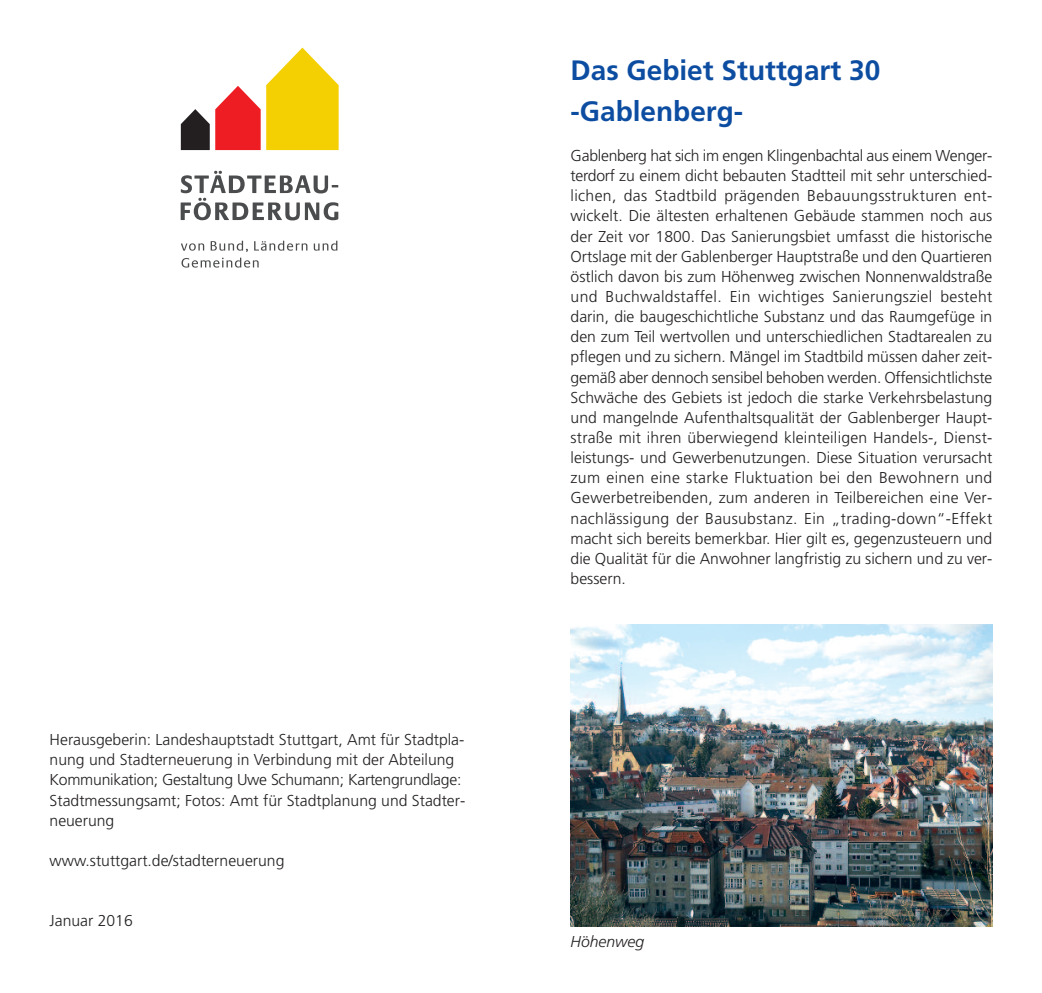
<style>
.page{position:relative;width:1042px;height:993px;background:#fff}
.page>*{position:absolute;margin:0;border:0;box-sizing:border-box;transform-origin:0 0}
.t1{font:700 28px/40.2px "Frutiger";color:#0d4da1}
.t2{font:300 15.75px/20.1px "Frutiger";color:#231f20}
.t3{font:italic 300 15.75px "Frutiger";color:#231f20}
.s1{font-family:"Koz Min Pr 6 N";font-weight:500;font-style:normal}
</style>
<div class="page">
<svg style="left:181px;top:48px;width:158px;height:102px"></svg>
<svg style="left:181px;top:240px;width:156px;height:27px"></svg>
<svg style="left:181px;top:171px;width:157px;height:49px"></svg>
<img style="left:570px;top:624px;width:422px;height:302px">
<p class="t2" style="left:50px;top:730px;width:417px">Herausgeberin: Landeshauptstadt Stuttgart, Amt für Stadtpla&shy;nung und Stadterneuerung in Verbindung mit der Abteilung Kommunikation; Gestaltung Uwe Schumann; Kartengrundlage:<br>Stadtmessungsamt; Fotos: Amt für Stadtplanung und Stadter&shy;neuerung</p>
<p class="t2" style="left:50px;top:851px;width:236px">www.stuttgart.de/stadterneuerung</p>
<p class="t2" style="left:50px;top:911px;width:85px">Januar 2016</p>
<h1 class="t1" style="left:570px;top:53px;width:311px">Das Gebiet Stuttgart 30 -Gablenberg-</h1>
<p class="t2" style="left:570px;top:147px;width:423px;text-align:justify">Gablenberg hat sich im engen Klingenbachtal aus einem Wenger&shy;terdorf zu einem dicht bebauten Stadtteil mit sehr unterschied&shy;lichen, das Stadtbild prägenden Bebauungsstrukturen ent&shy;wickelt. Die ältesten erhaltenen Gebäude stammen noch aus der Zeit vor 1800. Das Sanierungsbiet umfasst die historische Ortslage mit der Gablenberger Hauptstraße und den Quartieren östlich davon bis zum Höhenweg zwischen Nonnenwaldstraße und Buchwaldstaffel. Ein wichtiges Sanierungsziel besteht darin, die baugeschichtliche Substanz und das Raumgefüge in den zum Teil wertvollen und unterschiedlichen Stadtarealen zu pflegen und zu sichern. Mängel im Stadtbild müssen daher zeit&shy;gemäß aber dennoch sensibel behoben werden. Offensichtlichste Schwäche des Gebiets ist jedoch die starke Verkehrsbelastung und mangelnde Aufenthaltsqualität der Gablenberger Haupt&shy;straße mit ihren überwiegend kleinteiligen Handels-, Dienst&shy;leistungs- und Gewerbenutzungen. Diese Situation verursacht zum einen eine starke Fluktuation bei den Bewohnern und Gewerbetreibenden, zum anderen in Teilbereichen eine Ver&shy;nachlässigung der Bausubstanz. Ein „trading-down“-Effekt macht sich bereits bemerkbar. Hier gilt es, gegenzusteuern und die Qualität für die Anwohner langfristig zu sichern und zu ver&shy;bessern.</p>
<p class="t3" style="left:570px;top:934px;width:75px">Ho<span class="s1">̈</span>henweg</p>
</div>
